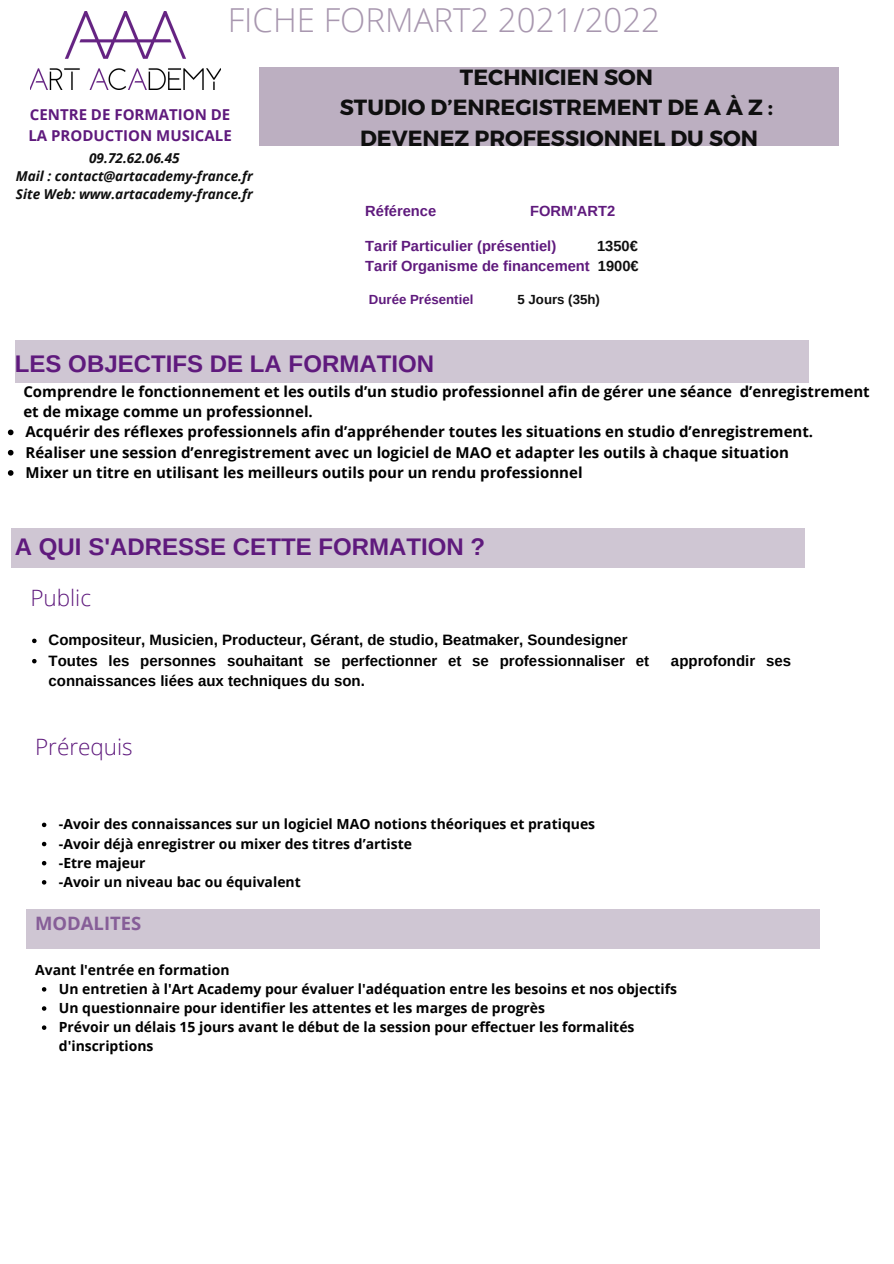
<style>
.page{position:relative;width:894px;height:1264px;background:#fff}
.page>*{position:absolute;margin:0;border:0;box-sizing:border-box;transform-origin:0 0}
.t1{font:300 33px "Open Sans";color:#a897af}
.t2{font:700 24px "Arimo";color:#5f1a7d}
.t3{font:300 22.5px "Open Sans";color:#5f1a7d}
.t4{font:700 21.9px "Montserrat";color:#0f0f0f}
.t5{font:700 18.45px "Open Sans";color:#5f1a7d}
.t6{font:700 15px "Open Sans";color:#000}
.t7{font:700 15px "Arimo";color:#000}
.t8{font:700 15px/20.2px "Open Sans";color:#5f1a7d}
.t9{font:700 14.7px "Arimo";color:#5f1a7d}
.t10{font:700 14.7px "Arimo";color:#0f0f0f}
.t11{font:700 13.95px/19.2px "Open Sans";color:#000}
.t12{font:italic 700 13.65px "Open Sans";color:#0f0f0f}
.t13{font:700 13.2px "Arimo";color:#5f1a7d}
.t14{font:700 13.2px "Arimo";color:#0f0f0f}
.s1{color:#0f0f0f}
</style>
<div class="page">
<div style="left:260px;top:67px;width:578px;height:78px;background:#bcafc1"></div>
<img style="left:30px;top:12px;width:191px;height:77px">
<div style="left:15px;top:340px;width:793px;height:42px;background:#cfc6d3"></div>
<div style="left:12px;top:528px;width:792px;height:39px;background:#cfc6d3"></div>
<svg style="left:32px;top:638px;width:5px;height:5px"></svg>
<svg style="left:32px;top:659px;width:5px;height:4px"></svg>
<svg style="left:42px;top:822px;width:4px;height:5px"></svg>
<svg style="left:42px;top:841px;width:4px;height:5px"></svg>
<svg style="left:42px;top:861px;width:4px;height:4px"></svg>
<svg style="left:42px;top:880px;width:4px;height:4px"></svg>
<svg style="left:42px;top:987px;width:4px;height:4px"></svg>
<svg style="left:42px;top:1006px;width:4px;height:4px"></svg>
<svg style="left:42px;top:1025px;width:4px;height:4px"></svg>
<svg style="left:8px;top:429px;width:6px;height:6px"></svg>
<svg style="left:8px;top:450px;width:6px;height:5px"></svg>
<svg style="left:8px;top:470px;width:6px;height:6px"></svg>
<div style="left:27px;top:909px;width:792px;height:39px;background:#cfc6d3"></div>
<p class="t1" style="left:228px;top:-4px;width:434px">FICHE FORMART2 2021/2022</p>
<p class="t8" style="left:28px;top:104px;width:205px">CENTRE DE FORMATION DE<br>LA PRODUCTION MUSICALE</p>
<p class="t12" style="left:89px;top:149px;width:92px">09.72.62.06.45</p>
<p class="t12" style="left:16px;top:167px;width:238px">Mail : contact@artacademy-france.fr</p>
<p class="t12" style="left:16px;top:185px;width:238px">Site Web: www.artacademy-france.fr</p>
<p class="t4" style="left:460px;top:63px;width:195px">TECHNICIEN SON</p>
<p class="t4" style="left:340px;top:93px;width:434px">STUDIO D’ENREGISTREMENT DE A À Z :</p>
<p class="t4" style="left:360px;top:124px;width:399px">DEVENEZ PROFESSIONNEL DU SON</p>
<p class="t9" style="left:365px;top:203px;width:72px">Référence</p>
<p class="t9" style="left:530px;top:203px;width:87px">FORM'ART2</p>
<p class="t9" style="left:365px;top:238px;width:192px">Tarif Particulier (présentiel)</p>
<p class="t10" style="left:597px;top:238px;width:42px">1350€</p>
<p class="t9" style="left:365px;top:258px;width:275px">Tarif Organisme de financement <span class="s1">1900€</span></p>
<p class="t13" style="left:369px;top:292px;width:106px">Durée Présentiel</p>
<p class="t14" style="left:517px;top:292px;width:84px">5 Jours (35h)</p>
<p class="t2" style="left:15px;top:350px;width:420px">LES OBJECTIFS DE LA FORMATION</p>
<p class="t6" style="left:23px;top:381px;width:847px">Comprendre le fonctionnement et les outils d’un studio professionnel afin de gérer une séance d’enregistrement</p>
<p class="t6" style="left:23px;top:401px;width:291px">et de mixage comme un professionnel.</p>
<p class="t6" style="left:26px;top:421px;width:789px">Acquérir des réflexes professionnels afin d’appréhender toutes les situations en studio d’enregistrement.</p>
<p class="t6" style="left:26px;top:442px;width:764px">Réaliser une session d’enregistrement avec un logiciel de MAO et adapter les outils à chaque situation</p>
<p class="t6" style="left:26px;top:462px;width:558px">Mixer un titre en utilisant les meilleurs outils pour un rendu professionnel</p>
<p class="t2" style="left:15px;top:533px;width:471px">A QUI S'ADRESSE CETTE FORMATION ?</p>
<p class="t3" style="left:30px;top:582px;width:62px">Public</p>
<p class="t7" style="left:49px;top:632px;width:580px">Compositeur, Musicien, Producteur, Gérant, de studio, Beatmaker, Soundesigner</p>
<p class="t7" style="left:49px;top:652px;width:602px">Toutes les personnes souhaitant se perfectionner et se professionnaliser et</p>
<p class="t7" style="left:670px;top:652px;width:122px">approfondir ses</p>
<p class="t7" style="left:49px;top:672px;width:318px">connaissances liées aux techniques du son.</p>
<p class="t3" style="left:35px;top:731px;width:99px">Prérequis</p>
<p class="t11" style="left:59px;top:814px;width:537px">-Avoir des connaissances sur un logiciel MAO notions théoriques et pratiques</p>
<p class="t11" style="left:59px;top:833px;width:354px">-Avoir déjà enregistrer ou mixer des titres d’artiste</p>
<p class="t11" style="left:59px;top:852px;width:88px">-Etre majeur</p>
<p class="t11" style="left:59px;top:871px;width:243px">-Avoir un niveau bac ou équivalent</p>
<p class="t5" style="left:35px;top:909px;width:108px">MODALITES</p>
<p class="t11" style="left:35px;top:959px;width:196px">Avant l'entrée en formation</p>
<p class="t11" style="left:59px;top:978px;width:619px">Un entretien à l'Art Academy pour évaluer l'adéquation entre les besoins et nos objectifs</p>
<p class="t11" style="left:59px;top:998px;width:487px">Un questionnaire pour identifier les attentes et les marges de progrès</p>
<p class="t11" style="left:59px;top:1017px;width:577px">Prévoir un délais 15 jours avant le début de la session pour effectuer les formalités d'inscriptions</p>
</div>
